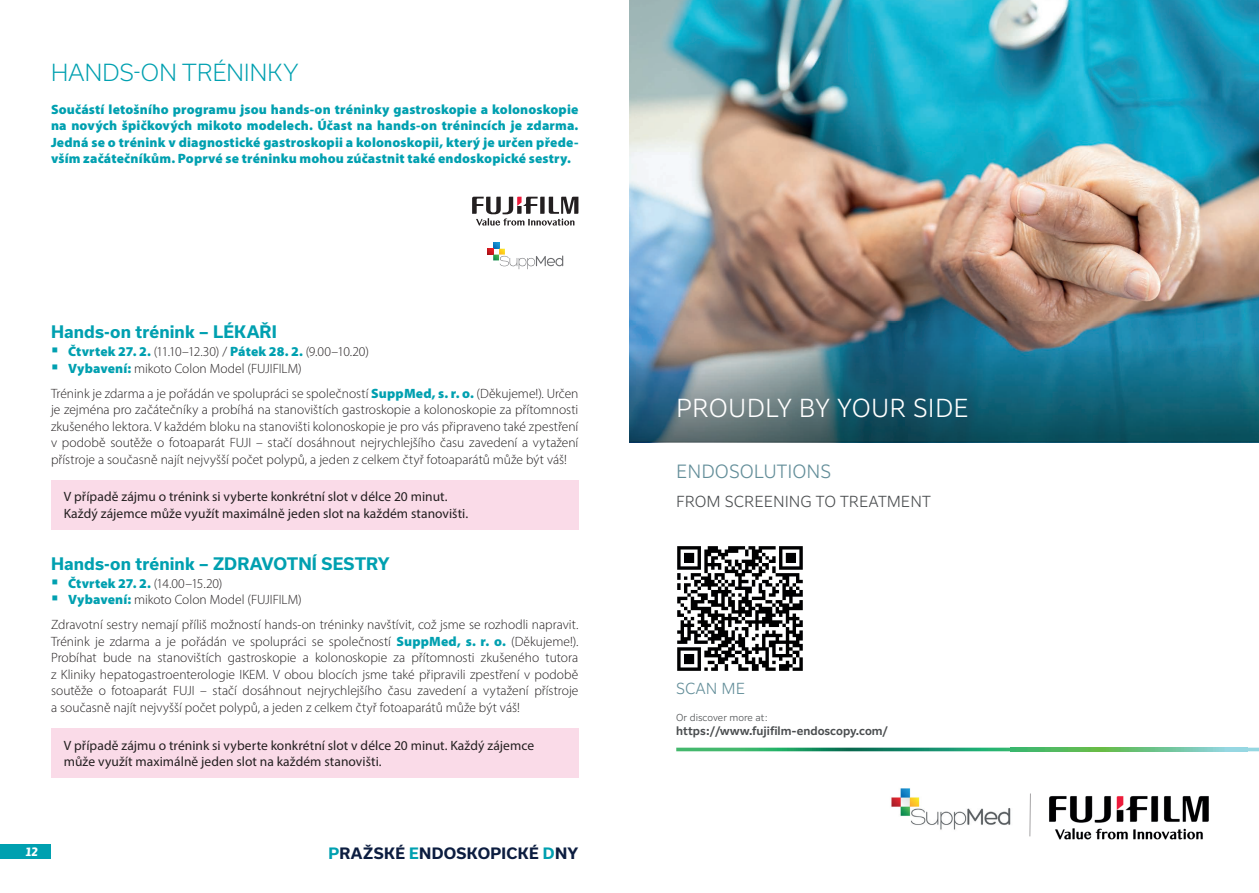
<style>
.page{position:relative;width:1259px;height:893px;background:#fff}
.page>*{position:absolute;margin:0;border:0;box-sizing:border-box;transform-origin:0 0}
.t1{font:300 24.6px "Clarimo UDPE";letter-spacing:.01em;color:#fff}
._1_den{font:300 22.5px "Usual";letter-spacing:.01em;color:#00a0b0}
.t2{font:300 18px "Clarimo UDPE";color:#638e99}
.nadpisek{font:700 16.5px "Usual";letter-spacing:.005em;color:#00a0b0}
.t3{font:300 15px "Clarimo UDPE";color:#4a4d4f}
.t4{font:700 15px "Usual";letter-spacing:.025em;color:#0c1d40}
.t5{font:300 15px "Clarimo UDPE";color:#638e99}
.text_odsazeny{font:300 13.5px/16.5px "Myriad Pro";color:#231f20;text-align:justify}
.text{font:900 13.5px/16.5px "Myriad Pro";letter-spacing:.01em;color:#00a0b0;text-align:justify}
.text_podbarveny{font:13.5px/16.5px "Myriad Pro";letter-spacing:.005em;color:#231f20}
.text_odsazeny-2{font:300 13.5px "Myriad Pro";letter-spacing:-.05em;color:#231f20}
.t6{font:12px "Auto 1 Black Italic LF";color:#fff}
.t7{font:600 11.1px "Clarimo UDPE";color:#4a4d4f}
.t8{font:300 9.45px "Clarimo UDPE";color:#4a4d4f}
.s1{font-weight:900;color:#00a0b0}
.s2{color:#00a0b0}
</style>
<div class="page">
<div style="left:0;top:844px;width:51px;height:15px;background:#00a0b0"></div>
<div style="left:51px;top:480px;width:527px;height:33px;background:#fadbe8"></div>
<div style="left:51px;top:497px;width:527px;height:33px;background:#fadbe8"></div>
<div style="left:51px;top:729px;width:527px;height:49px;background:#fadbe8"></div>
<svg style="left:487px;top:243px;width:76px;height:26px"></svg>
<svg style="left:472px;top:197px;width:106px;height:29px"></svg>
<svg style="left:676px;top:748px;width:583px;height:3px"></svg>
<img style="left:629px;top:0;width:630px;height:321px">
<img style="left:629px;top:321px;width:630px;height:122px">
<img style="left:629px;top:441px;width:630px;height:1px">
<img style="left:1011px;top:747px;width:236px;height:93px">
<img style="left:1011px;top:748px;width:236px;height:3px">
<img style="left:891px;top:782px;width:130px;height:58px">
<img style="left:1029px;top:793px;width:1px;height:43px">
<img style="left:677px;top:546px;width:126px;height:125px">
<p class="_1_den" style="left:51px;top:59px;width:249px">HANDS‑ON TRÉNINKY</p>
<p class="text" style="left:51px;top:100px;width:529px">Součástí letošního programu jsou hands‑on tréninky gastroskopie a kolonoskopie na nových špičkových mikoto modelech. Účast na hands‑on trénincích je zdarma.<br>Jedná se o trénink v diagnostické gastroskopii a kolonoskopii, který je určen přede‑ vším začátečníkům. Poprvé se tréninku mohou zúčastnit také endoskopické sestry.</p>
<p class="nadpisek" style="left:51px;top:322px;width:227px">Hands‑on trénink – LÉKAŘI</p>
<p class="text_odsazeny-2" style="left:68px;top:343px;width:302px"><span class="s1">Čtvrtek 27. 2.</span> (11.10–12.30) / <span class="s1">Pátek 28. 2.</span> (9.00–10.20)</p>
<p class="text_odsazeny" style="left:68px;top:360px;width:235px"><span class="s1">Vybavení:</span> mikoto Colon Model (FUJIFILM)</p>
<p class="text_odsazeny" style="left:51px;top:385px;width:529px">Trénink je zdarma a je pořádán ve spolupráci se společností <span class="s1">SuppMed, s. r. o.</span> (Děkujeme!). Určen je zejména pro začátečníky a probíhá na stanovištích gastroskopie a kolonoskopie za přítomnosti zkušeného lektora. V každém bloku na stanovišti kolonoskopie je pro vás připraveno také zpestření v podobě soutěže o fotoaparát FUJI – stačí dosáhnout nejrychlejšího času zavedení a vytažení přístroje a současně najít nejvyšší počet polypů, a jeden z celkem čtyř fotoaparátů může být váš!</p>
<p class="text_podbarveny" style="left:64px;top:488px;width:385px">V případě zájmu o trénink si vyberte konkrétní slot v délce 20 minut.</p>
<p class="text_podbarveny" style="left:64px;top:505px;width:406px">Každý zájemce může využít maximálně jeden slot na každém stanovišti.</p>
<p class="nadpisek" style="left:51px;top:554px;width:340px">Hands‑on trénink – ZDRAVOTNÍ SESTRY</p>
<p class="text_odsazeny" style="left:68px;top:575px;width:156px"><span class="s1">Čtvrtek 27. 2.</span> (14.00–15.20)</p>
<p class="text_odsazeny" style="left:68px;top:591px;width:235px"><span class="s1">Vybavení:</span> mikoto Colon Model (FUJIFILM)</p>
<p class="text_odsazeny" style="left:51px;top:616px;width:529px">Zdravotní sestry nemají příliš možností hands-‑on tréninky navštívit, což jsme se rozhodli napravit.<br>Trénink je zdarma a je pořádán ve spolupráci se společností <span class="s1">SuppMed, s. r. o.</span> (Děkujeme!).<br>Probíhat bude na stanovištích gastroskopie a kolonoskopie za přítomnosti zkušeného tutora z Kliniky hepatogastroenterologie IKEM. V obou blocích jsme také připravili zpestření v podobě soutěže o fotoaparát FUJI – stačí dosáhnout nejrychlejšího času zavedení a vytažení přístroje a současně najít nejvyšší počet polypů, a jeden z celkem čtyř fotoaparátů může být váš!</p>
<p class="text_podbarveny" style="left:64px;top:737px;width:472px">V případě zájmu o trénink si vyberte konkrétní slot v délce 20 minut. Každý zájemce může využít maximálně jeden slot na každém stanovišti.</p>
<p class="t6" style="left:26px;top:844px;width:14px">12</p>
<p class="t4" style="left:328px;top:845px;width:252px"><span class="s2">P</span>RAŽSKÉ <span class="s2">E</span>NDOSKOPICKÉ <span class="s2">D</span>NY</p>
<p class="t1" style="left:676px;top:388px;width:294px">PROUDLY BY YOUR SIDE</p>
<p class="t2" style="left:676px;top:458px;width:156px">ENDOSOLUTIONS</p>
<p class="t3" style="left:676px;top:489px;width:256px">FROM SCREENING TO TREATMENT</p>
<p class="t5" style="left:676px;top:676px;width:70px">SCAN ME</p>
<p class="t8" style="left:676px;top:710px;width:93px">Or discover more at:</p>
<p class="t7" style="left:676px;top:722px;width:213px">https://www.fujifilm-endoscopy.com/</p>
</div>
